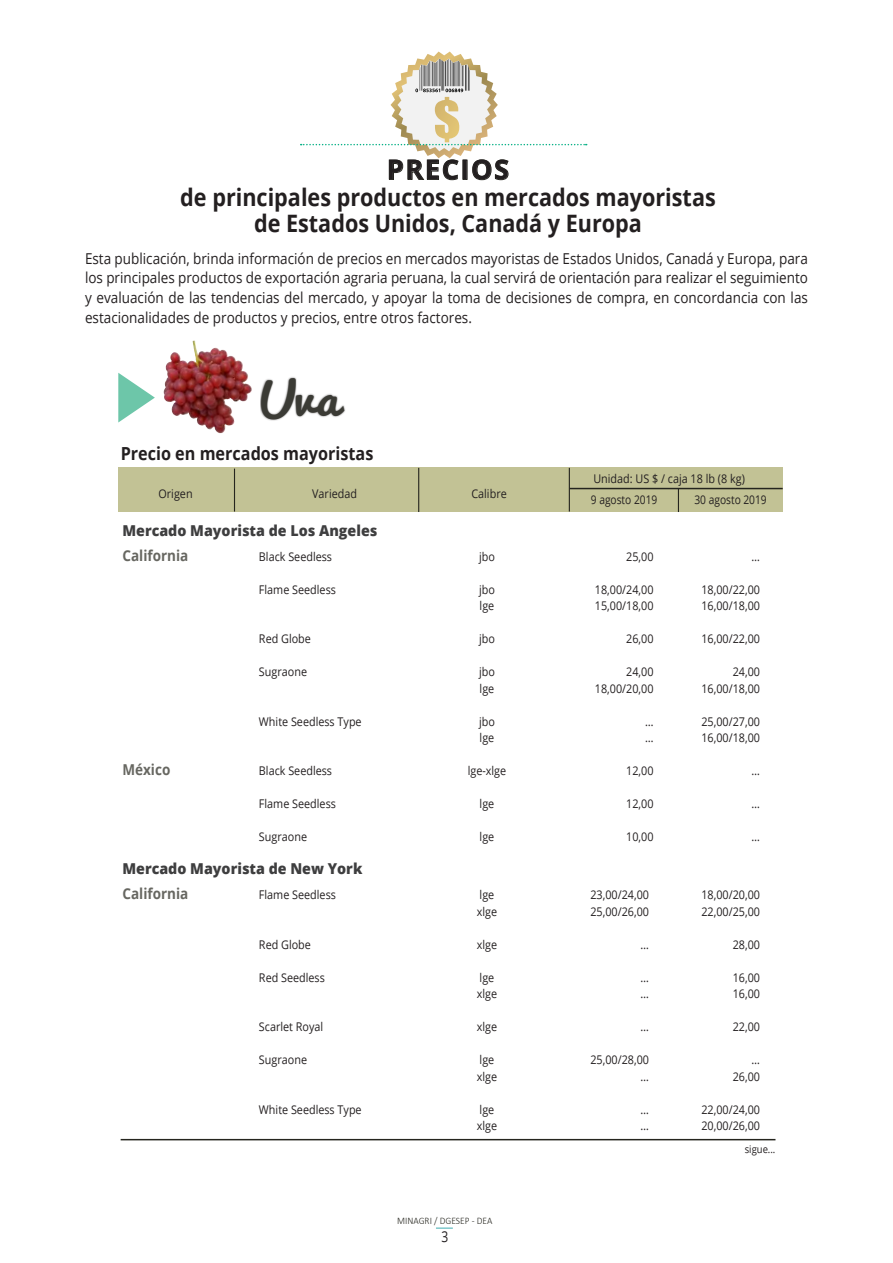
<style>
.page{position:relative;width:893px;height:1263px;background:#fff}
.page>*{position:absolute;margin:0;border:0;box-sizing:border-box;transform-origin:0 0}
.t1{font:45px "Pacifico";color:#3b3b35;scale:1.1 1}
.t2{font:700 27px "Open Sans";letter-spacing:.06em;color:#231f20}
.t3{font:700 24px/25.5px "Open Sans";color:#231f20;text-align:center;scale:.9 1}
.t4{font:700 18px "Open Sans";color:#231f20;scale:.9 1}
.t5{font:15px/19.5px "Open Sans";color:#231f20;text-align:justify;scale:.9 1}
.t6{font:800 15px "Open Sans";color:#3e3e3f;scale:.95 1}
.t7{font:700 15px "Open Sans";color:#676761;scale:.9 1}
.t8{font:15px "Open Sans";color:#231f20;scale:.8 1}
.t9{font:12px "Open Sans";color:#231f20;scale:.9 1}
.t10{font:12px "Open Sans";color:#231f20;scale:.85 1}
.t11{font:10.5px "Open Sans";color:#231f20;scale:.9 1}
.t12{font:300 10.05px "Calibri";color:#25251e;scale:.95 1}
</style>
<div class="page">
<svg style="left:436px;top:1228px;width:17px;height:1px"></svg>
<div style="left:118px;top:467px;width:665px;height:45px;background:#c2c295"></div>
<hr style="left:234px;top:469px;width:1px;height:42px;background:#25251e">
<hr style="left:418px;top:468px;width:1px;height:44px;background:#25251e">
<hr style="left:569px;top:468px;width:1px;height:43px;background:#25251e">
<hr style="left:569px;top:488px;width:214px;height:1px;background:#25251e">
<svg style="left:678px;top:489px;width:1px;height:23px"></svg>
<img style="left:170px;top:341px;width:26px;height:22px">
<svg style="left:118px;top:373px;width:37px;height:49px"></svg>
<div style="left:260px;top:376px;width:87px;height:45px;background:#231f20;opacity:.6"></div>
<svg style="left:301px;top:52px;width:286px;height:128px"></svg>
<hr style="left:121px;top:1139px;width:654px;height:1px;background:#25251e">
<h2 class="t2" style="left:387px;top:151px;width:124px">PRECIOS</h2>
<h3 class="t3" style="left:180px;top:184px;width:596px">de principales productos en mercados mayoristas de Estados Unidos, Canadá y Europa</h3>
<p class="t5" style="left:85px;top:248px;width:805px">Esta publicación, brinda información de precios en mercados mayoristas de Estados Unidos, Canadá y Europa, para los principales productos de exportación agraria peruana, la cual servirá de orientación para realizar el seguimiento y evaluación de las tendencias del mercado, y apoyar la toma de decisiones de compra, en concordancia con las estacionalidades de productos y precios, entre otros factores.</p>
<h1 class="t1" style="left:259px;top:374px;width:74px">Uva</h1>
<h3 class="t4" style="left:121px;top:441px;width:282px">Precio en mercados mayoristas</h3>
<p class="t9" style="left:158px;top:485px;width:39px">Origen</p>
<p class="t9" style="left:312px;top:485px;width:51px">Variedad</p>
<p class="t9" style="left:471px;top:485px;width:41px">Calibre</p>
<p class="t9" style="left:593px;top:470px;width:170px">Unidad: US $ / caja 18 lb (8 kg)</p>
<p class="t10" style="left:591px;top:491px;width:80px">9 agosto 2019</p>
<p class="t10" style="left:694px;top:491px;width:87px">30 agosto 2019</p>
<p class="t6" style="left:122px;top:519px;width:270px">Mercado Mayorista de Los Angeles</p>
<p class="t7" style="left:122px;top:545px;width:75px">California</p>
<p class="t9" style="left:259px;top:548px;width:83px">Black Seedless</p>
<p class="t9" style="left:479px;top:548px;width:19px">jbo</p>
<p class="t9" style="left:626px;top:548px;width:32px">25,00</p>
<p class="t9" style="left:751px;top:548px;width:11px">…</p>
<p class="t9" style="left:259px;top:581px;width:87px">Flame Seedless</p>
<p class="t9" style="left:479px;top:581px;width:19px">jbo</p>
<p class="t9" style="left:595px;top:581px;width:67px">18,00/24,00</p>
<p class="t9" style="left:701px;top:581px;width:67px">18,00/22,00</p>
<p class="t9" style="left:480px;top:598px;width:18px">lge</p>
<p class="t9" style="left:595px;top:598px;width:67px">15,00/18,00</p>
<p class="t9" style="left:701px;top:598px;width:67px">16,00/18,00</p>
<p class="t9" style="left:259px;top:631px;width:59px">Red Globe</p>
<p class="t9" style="left:479px;top:631px;width:19px">jbo</p>
<p class="t9" style="left:626px;top:631px;width:32px">26,00</p>
<p class="t9" style="left:701px;top:631px;width:67px">16,00/22,00</p>
<p class="t9" style="left:259px;top:664px;width:55px">Sugraone</p>
<p class="t9" style="left:479px;top:664px;width:19px">jbo</p>
<p class="t9" style="left:626px;top:664px;width:32px">24,00</p>
<p class="t9" style="left:733px;top:664px;width:32px">24,00</p>
<p class="t9" style="left:480px;top:680px;width:18px">lge</p>
<p class="t9" style="left:595px;top:680px;width:67px">18,00/20,00</p>
<p class="t9" style="left:701px;top:680px;width:67px">16,00/18,00</p>
<p class="t9" style="left:259px;top:713px;width:116px">White Seedless Type</p>
<p class="t9" style="left:479px;top:713px;width:19px">jbo</p>
<p class="t9" style="left:645px;top:713px;width:11px">…</p>
<p class="t9" style="left:701px;top:713px;width:67px">25,00/27,00</p>
<p class="t9" style="left:480px;top:730px;width:18px">lge</p>
<p class="t9" style="left:645px;top:730px;width:11px">…</p>
<p class="t9" style="left:701px;top:730px;width:67px">16,00/18,00</p>
<p class="t7" style="left:122px;top:759px;width:55px">México</p>
<p class="t9" style="left:259px;top:763px;width:83px">Black Seedless</p>
<p class="t9" style="left:468px;top:763px;width:44px">lge-xlge</p>
<p class="t9" style="left:626px;top:763px;width:32px">12,00</p>
<p class="t9" style="left:751px;top:763px;width:11px">…</p>
<p class="t9" style="left:259px;top:796px;width:87px">Flame Seedless</p>
<p class="t9" style="left:480px;top:796px;width:18px">lge</p>
<p class="t9" style="left:626px;top:796px;width:32px">12,00</p>
<p class="t9" style="left:751px;top:796px;width:11px">…</p>
<p class="t9" style="left:259px;top:829px;width:55px">Sugraone</p>
<p class="t9" style="left:480px;top:829px;width:18px">lge</p>
<p class="t9" style="left:626px;top:829px;width:32px">10,00</p>
<p class="t9" style="left:751px;top:829px;width:11px">…</p>
<p class="t6" style="left:122px;top:857px;width:254px">Mercado Mayorista de New York</p>
<p class="t7" style="left:122px;top:883px;width:75px">California</p>
<p class="t9" style="left:259px;top:887px;width:87px">Flame Seedless</p>
<p class="t9" style="left:480px;top:887px;width:18px">lge</p>
<p class="t9" style="left:590px;top:887px;width:67px">23,00/24,00</p>
<p class="t9" style="left:701px;top:887px;width:67px">18,00/20,00</p>
<p class="t9" style="left:477px;top:903px;width:24px">xlge</p>
<p class="t9" style="left:590px;top:903px;width:67px">25,00/26,00</p>
<p class="t9" style="left:701px;top:903px;width:67px">22,00/25,00</p>
<p class="t9" style="left:259px;top:936px;width:59px">Red Globe</p>
<p class="t9" style="left:477px;top:936px;width:24px">xlge</p>
<p class="t9" style="left:640px;top:936px;width:11px">…</p>
<p class="t9" style="left:733px;top:936px;width:32px">28,00</p>
<p class="t9" style="left:259px;top:969px;width:75px">Red Seedless</p>
<p class="t9" style="left:480px;top:969px;width:18px">lge</p>
<p class="t9" style="left:640px;top:969px;width:11px">…</p>
<p class="t9" style="left:733px;top:969px;width:32px">16,00</p>
<p class="t9" style="left:477px;top:986px;width:24px">xlge</p>
<p class="t9" style="left:640px;top:986px;width:11px">…</p>
<p class="t9" style="left:733px;top:986px;width:32px">16,00</p>
<p class="t9" style="left:259px;top:1019px;width:73px">Scarlet Royal</p>
<p class="t9" style="left:477px;top:1019px;width:24px">xlge</p>
<p class="t9" style="left:640px;top:1019px;width:11px">…</p>
<p class="t9" style="left:733px;top:1019px;width:32px">22,00</p>
<p class="t9" style="left:259px;top:1052px;width:55px">Sugraone</p>
<p class="t9" style="left:480px;top:1052px;width:18px">lge</p>
<p class="t9" style="left:590px;top:1052px;width:67px">25,00/28,00</p>
<p class="t9" style="left:751px;top:1052px;width:11px">…</p>
<p class="t9" style="left:477px;top:1068px;width:24px">xlge</p>
<p class="t9" style="left:640px;top:1068px;width:11px">…</p>
<p class="t9" style="left:733px;top:1068px;width:32px">26,00</p>
<p class="t9" style="left:259px;top:1101px;width:116px">White Seedless Type</p>
<p class="t9" style="left:480px;top:1101px;width:18px">lge</p>
<p class="t9" style="left:640px;top:1101px;width:11px">…</p>
<p class="t9" style="left:701px;top:1101px;width:67px">22,00/24,00</p>
<p class="t9" style="left:477px;top:1118px;width:24px">xlge</p>
<p class="t9" style="left:640px;top:1118px;width:11px">…</p>
<p class="t9" style="left:701px;top:1118px;width:67px">20,00/26,00</p>
<p class="t12" style="left:397px;top:1214px;width:102px">MINAGRI / DGESEP - DEA</p>
<p class="t8" style="left:441px;top:1226px;width:10px">3</p>
<p class="t11" style="left:745px;top:1142px;width:36px">sigue...</p>
</div>
